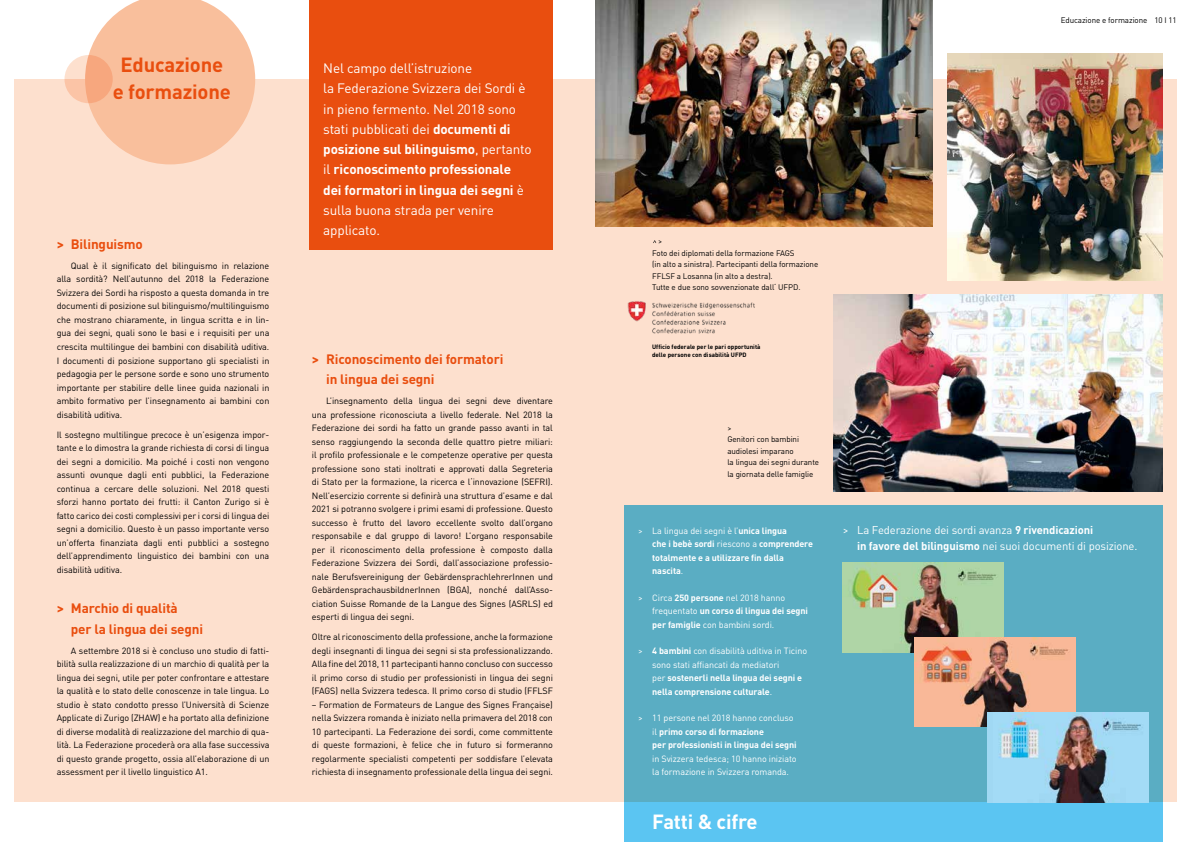
<style>
.page{position:relative;width:1191px;height:842px;background:#fff}
.page>*{position:absolute;margin:0;border:0;box-sizing:border-box;transform-origin:0 0}
.t1{font:700 20.2px/27px "DIN Pro";letter-spacing:-.01em;color:#e94e0f;text-align:center}
.t2{font:700 20.2px "DIN Pro";letter-spacing:-.01em;color:#fff}
.t3{font:13.5px/20.2px "DIN Pro";letter-spacing:-.01em;color:#fff}
.t4{font:700 13.5px/20.2px "DIN Pro";letter-spacing:-.01em;color:#e94e0f}
.t5{font:11.2px/15.8px "DIN Pro";letter-spacing:-.01em;color:#fff}
.t6{font:9px/13.5px "DIN Pro";letter-spacing:-.01em;color:#000;text-align:justify}
.t7{font:700 9px/13.5px "DIN Pro";letter-spacing:-.01em;color:#fff}
.t8{font:9px/13.5px "DIN Pro";letter-spacing:-.01em;color:#fff}
.t9{font:8px/11.6px "DIN Pro";letter-spacing:-.01em;color:#000}
.t10{font:700 6.2px/8.5px "DIN Pro";color:#000}
.s1{font-weight:700}
.s2{font-weight:400}
</style>
<div class="page">
<div style="left:14px;top:79px;width:1162px;height:723px;background:#fde0ce"></div>
<svg style="left:624px;top:505px;width:538px;height:337px;background:#5ab0c9"></svg>
<svg style="left:88px;top:0;width:167px;height:164px"></svg>
<svg style="left:64px;top:55px;width:49px;height:48px;background:#f9ba99"></svg>
<img style="left:595px;top:0;width:338px;height:227px">
<img style="left:947px;top:54px;width:215px;height:227px">
<img style="left:833px;top:295px;width:329px;height:196px">
<img style="left:843px;top:563px;width:160px;height:89px">
<img style="left:914px;top:637px;width:161px;height:90px">
<img style="left:987px;top:713px;width:161px;height:89px">
<img style="left:627px;top:301px;width:128px;height:33px">
<div style="left:309px;top:0;width:244px;height:249px;background:#e94e0f"></div>
<h1 class="t1" style="left:113px;top:48px;width:119px">Educazione e formazione</h1>
<h2 class="t4" style="left:57px;top:232px;width:88px">&gt; Bilinguismo</h2>
<p class="t6" style="left:57px;top:258px;width:214px;text-indent:14px">Qual è il significato del bilinguismo in relazione alla sordità? Nell’autunno del 2018 la Federazione Svizzera dei Sordi ha risposto a questa domanda in tre documenti di posizione sul bilinguismo/multilinguismo che mostrano chiaramente, in lingua scritta e in lin&shy;gua dei segni, quali sono le basi e i requisiti per una crescita multilingue dei bambini con disabilità uditiva.<br>I documenti di posizione supportano gli specialisti in pedagogia per le persone sorde e sono uno strumento importante per stabilire delle linee guida nazionali in ambito formativo per l’insegnamento ai bambini con disabilità uditiva.</p>
<p class="t6" style="left:57px;top:427px;width:214px">Il sostegno multilingue precoce è un’esigenza impor&shy;tante e lo dimostra la grande richiesta di corsi di lingua dei segni a domicilio. Ma poiché i costi non vengono assunti ovunque dagli enti pubblici, la Federazione continua a cercare delle soluzioni. Nel 2018 questi sforzi hanno portato dei frutti: il Canton Zurigo si è fatto carico dei costi complessivi per i corsi di lingua dei segni a domicilio. Questo è un passo importante verso un’offerta finanziata dagli enti pubblici a sostegno dell’apprendimento linguistico dei bambini con una disabilità uditiva.</p>
<h2 class="t4" style="left:71px;top:597px;width:134px;text-indent:-14px">&gt; Marchio di qualità<br>per la lingua dei segni</h2>
<p class="t6" style="left:57px;top:643px;width:214px;text-indent:14px">A settembre 2018 si è concluso uno studio di fatti&shy;bilità sulla realizzazione di un marchio di qualità per la lingua dei segni, utile per poter confrontare e attestare la qualità e lo stato delle conoscenze in tale lingua. Lo studio è stato condotto presso l’Università di Scienze Applicate di Zurigo (ZHAW) e ha portato alla definizione di diverse modalità di realizzazione del marchio di qua&shy;lità. La Federazione procederà ora alla fase successiva di questo grande progetto, ossia all’elaborazione di un assessment per il livello linguistico A1.</p>
<p class="t3" style="left:323px;top:57px;width:210px">Nel campo dell’istruzione<br>la Federazione Svizzera dei Sordi è in pieno fermento. Nel 2018 sono stati pubblicati dei <span class="s1">documenti di posizione sul bilinguismo</span>, pertanto il <span class="s1">riconoscimento professionale dei formatori in lingua dei segni</span> è sulla buona strada per venire applicato.</p>
<h2 class="t4" style="left:326px;top:347px;width:179px;text-indent:-14px">&gt; Riconoscimento dei formatori in lingua dei segni</h2>
<p class="t6" style="left:312px;top:393px;width:242px;text-indent:14px">L’insegnamento della lingua dei segni deve diventare una professione riconosciuta a livello federale. Nel 2018 la Federazione dei sordi ha fatto un grande passo avanti in tal senso raggiungendo la seconda delle quattro pietre miliari: il profilo professionale e le competenze operative per questa professione sono stati inoltrati e approvati dalla Segreteria di Stato per la formazione, la ricerca e l‘innovazione (SEFRI).<br>Nell’esercizio corrente si definirà una struttura d’esame e dal 2021 si potranno svolgere i primi esami di professione. Questo successo è frutto del lavoro eccellente svolto dall’organo responsabile e dal gruppo di lavoro! L’organo responsabile per il riconoscimento della professione è composto dalla Federazione Svizzera dei Sordi, dall’associazione professio&shy;nale Berufsvereinigung der GebärdensprachlehrerInnen und GebärdensprachausbildnerInnen (BGA), nonché dall’Asso&shy;ciation Suisse Romande de la Langue des Signes (ASRLS) ed esperti di lingua dei segni.</p>
<p class="t6" style="left:312px;top:629px;width:242px">Oltre al riconoscimento della professione, anche la formazione degli insegnanti di lingua dei segni si sta professionalizzando.<br>Alla fine del 2018, 11 partecipanti hanno concluso con successo il primo corso di studio per professionisti in lingua dei segni (FAGS) nella Svizzera tedesca. Il primo corso di studio (FFLSF</p>
<p class="t6" style="left:312px;top:697px;width:242px">– Formation de Formateurs de Langue des Signes Française) nella Svizzera romanda è iniziato nella primavera del 2018 con 10 partecipanti. La Federazione dei sordi, come committente di queste formazioni, è felice che in futuro si formeranno regolarmente specialisti competenti per soddisfare l’elevata richiesta di insegnamento professionale della lingua dei segni.</p>
<p class="t9" style="left:1060px;top:13px;width:118px">Educazione e formazione 10 I 11</p>
<p class="t9" style="left:652px;top:234px;width:168px;text-indent:6px">&gt;<br>Foto dei diplomati della formazione FAGS<br>(in alto a sinistra). Partecipanti della formazione FFLSF a Losanna (in alto a destra).<br>Tutte e due sono sovvenzionate dall‘ UFPD.</p>
<p class="t10" style="left:652px;top:341px;width:110px">Ufficio federale per le pari opportunità delle persone con disabilità UFPD</p>
<p class="t9" style="left:727px;top:421px;width:93px">&gt;<br>Genitori con bambini audiolesi imparano<br>la lingua dei segni durante la giornata delle famiglie</p>
<p class="t7" style="left:652px;top:523px;width:162px;text-indent:-14px"><span class="s2">&gt; La lingua dei segni è l’</span>unica lingua<br>che i bebè sordi <span class="s2">riescono a</span> comprendere totalmente e a utilizzare fin dalla nascita<span class="s2">.</span></p>
<p class="t8" style="left:652px;top:590px;width:157px;text-indent:-14px">&gt; Circa <span class="s1">250 persone</span> nel 2018 hanno frequentato <span class="s1">un corso di lingua dei segni per famiglie</span> con bambini sordi.</p>
<p class="t7" style="left:652px;top:643px;width:156px;text-indent:-14px"><span class="s2">&gt;</span> 4 bambini <span class="s2">con disabilità uditiva in Ticino sono stati affiancati da mediatori<br>per</span> sostenerli nella lingua dei segni e nella comprensione culturale<span class="s2">.</span></p>
<p class="t7" style="left:652px;top:710px;width:146px;text-indent:-14px"><span class="s2">&gt; 11 persone nel 2018 hanno concluso il</span> primo corso di formazione<br>per professionisti in lingua dei segni</p>
<p class="t8" style="left:652px;top:751px;width:146px">in Svizzera tedesca; 10 hanno iniziato la formazione in Svizzera romanda.</p>
<h1 class="t2" style="left:652px;top:805px;width:107px">Fatti &amp; cifre</h1>
<p class="t5" style="left:857px;top:521px;width:282px;text-indent:-14px">&gt; La Federazione dei sordi avanza <span class="s1">9 rivendicazioni<br>in favore del bilinguismo</span> nei suoi documenti di posizione.</p>
</div>
